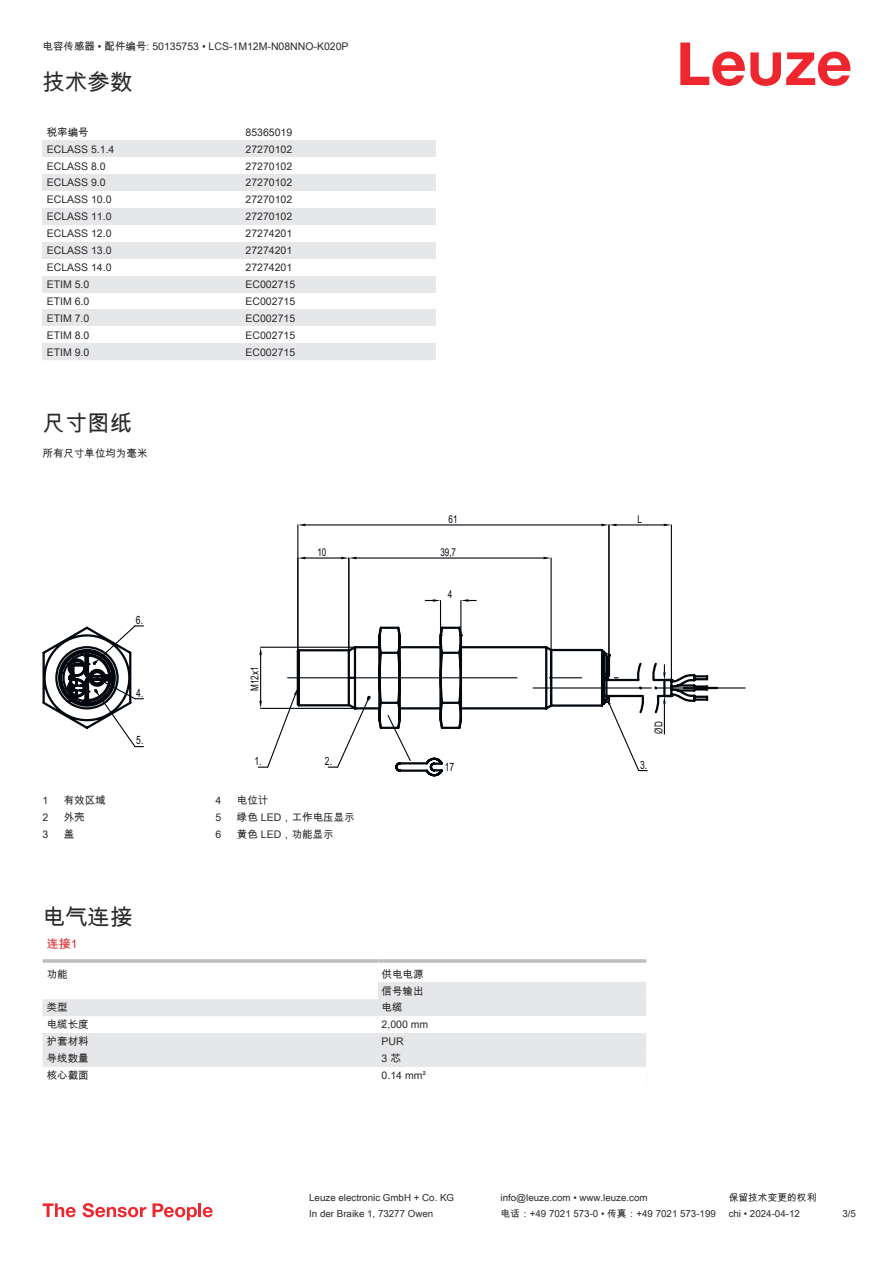
<style>
.page{position:relative;width:893px;height:1263px;background:#fff}
.page>*{position:absolute;margin:0;border:0;box-sizing:border-box;transform-origin:0 0}
.t1{font:22.5px "Arial Unicode MS";color:#2b292a}
.t2{font:12px "Arial Unicode MS";color:#db2a30}
.t3{font:11.4px "Arial";color:#03080e;scale:.75 1}
.t4{font:10.8px "Arial";color:#03080e;scale:.75 1}
.t5{font:10.5px/17px "Arial Unicode MS";color:#2b292a}
.t6{font:9.75px "Arial Unicode MS";color:#2b292a}
</style>
<div class="page">
<svg style="left:680px;top:43px;width:170px;height:43px"></svg>
<div style="left:43px;top:140px;width:199px;height:17px;background:#e6e7e9"></div>
<div style="left:242px;top:140px;width:194px;height:17px;background:#e6e7e9"></div>
<div style="left:43px;top:174px;width:199px;height:17px;background:#e6e7e9"></div>
<div style="left:242px;top:174px;width:194px;height:17px;background:#e6e7e9"></div>
<div style="left:43px;top:208px;width:199px;height:17px;background:#e6e7e9"></div>
<div style="left:242px;top:208px;width:194px;height:17px;background:#e6e7e9"></div>
<div style="left:43px;top:242px;width:199px;height:17px;background:#e6e7e9"></div>
<div style="left:242px;top:242px;width:194px;height:17px;background:#e6e7e9"></div>
<div style="left:43px;top:276px;width:199px;height:17px;background:#e6e7e9"></div>
<div style="left:242px;top:276px;width:194px;height:17px;background:#e6e7e9"></div>
<div style="left:43px;top:309px;width:199px;height:17px;background:#e6e7e9"></div>
<div style="left:242px;top:309px;width:194px;height:17px;background:#e6e7e9"></div>
<div style="left:43px;top:343px;width:199px;height:17px;background:#e6e7e9"></div>
<div style="left:242px;top:343px;width:194px;height:17px;background:#e6e7e9"></div>
<svg style="left:43px;top:999px;width:335px;height:68px;fill:#e6e7e9"></svg>
<hr style="left:43px;top:959px;width:335px;height:4px;background:#bdbfc1">
<hr style="left:378px;top:959px;width:268px;height:4px;background:#c9cbcd">
<div style="left:378px;top:982px;width:268px;height:17px;background:#e6e7e9"></div>
<div style="left:378px;top:999px;width:268px;height:17px;background:#e6e7e9"></div>
<div style="left:378px;top:1033px;width:268px;height:17px;background:#e6e7e9"></div>
<div style="left:378px;top:1050px;width:268px;height:17px;background:#e6e7e9"></div>
<svg style="left:43px;top:1203px;width:33px;height:14px"></svg>
<svg style="left:83px;top:1203px;width:63px;height:14px"></svg>
<svg style="left:153px;top:1203px;width:44px;height:17px"></svg>
<hr style="left:198px;top:1203px;width:3px;height:14px;background:#ed272d">
<svg style="left:203px;top:1207px;width:10px;height:10px"></svg>
<hr style="left:305px;top:557px;width:36px;height:2px;background:#03080e">
<svg style="left:298px;top:557px;width:7px;height:2px"></svg>
<hr style="left:297px;top:525px;width:1px;height:126px;background:#03080e">
<hr style="left:305px;top:524px;width:296px;height:1px;background:#03080e">
<svg style="left:298px;top:524px;width:7px;height:2px"></svg>
<hr style="left:608px;top:525px;width:1px;height:130px;background:#03080e">
<hr style="left:671px;top:525px;width:1px;height:155px;background:#03080e">
<hr style="left:617px;top:524px;width:47px;height:1px;background:#03080e">
<svg style="left:601px;top:524px;width:16px;height:2px"></svg>
<svg style="left:664px;top:524px;width:7px;height:2px"></svg>
<hr style="left:348px;top:558px;width:1px;height:92px;background:#03080e">
<hr style="left:551px;top:558px;width:1px;height:92px;background:#03080e">
<hr style="left:356px;top:557px;width:187px;height:2px;background:#03080e">
<svg style="left:341px;top:557px;width:15px;height:2px"></svg>
<svg style="left:543px;top:557px;width:8px;height:2px"></svg>
<hr style="left:440px;top:600px;width:1px;height:35px;background:#03080e">
<hr style="left:460px;top:600px;width:1px;height:35px;background:#03080e">
<svg style="left:425px;top:599px;width:15px;height:3px"></svg>
<svg style="left:461px;top:599px;width:15px;height:3px"></svg>
<svg style="left:258px;top:625px;width:487px;height:147px"></svg>
<svg style="left:43px;top:625px;width:100px;height:123px"></svg>
<p class="t5" style="left:43px;top:38px;width:308px">电容传感器 • 配件编号: 50135753 • LCS-1M12M-N08NNO-K020P</p>
<h1 class="t1" style="left:43px;top:66px;width:91px">技术参数</h1>
<p class="t5" style="left:47px;top:123px;width:43px">税率编号</p>
<p class="t5" style="left:246px;top:123px;width:48px">85365019</p>
<p class="t5" style="left:47px;top:140px;width:69px">ECLASS 5.1.4</p>
<p class="t5" style="left:246px;top:140px;width:48px">27270102</p>
<p class="t5" style="left:47px;top:157px;width:60px">ECLASS 8.0</p>
<p class="t5" style="left:246px;top:157px;width:48px">27270102</p>
<p class="t5" style="left:47px;top:174px;width:60px">ECLASS 9.0</p>
<p class="t5" style="left:246px;top:174px;width:48px">27270102</p>
<p class="t5" style="left:47px;top:191px;width:66px">ECLASS 10.0</p>
<p class="t5" style="left:246px;top:191px;width:48px">27270102</p>
<p class="t5" style="left:47px;top:208px;width:66px">ECLASS 11.0</p>
<p class="t5" style="left:246px;top:208px;width:48px">27270102</p>
<p class="t5" style="left:47px;top:225px;width:66px">ECLASS 12.0</p>
<p class="t5" style="left:246px;top:225px;width:48px">27274201</p>
<p class="t5" style="left:47px;top:242px;width:66px">ECLASS 13.0</p>
<p class="t5" style="left:246px;top:242px;width:48px">27274201</p>
<p class="t5" style="left:47px;top:259px;width:66px">ECLASS 14.0</p>
<p class="t5" style="left:246px;top:259px;width:48px">27274201</p>
<p class="t5" style="left:47px;top:275px;width:44px">ETIM 5.0</p>
<p class="t5" style="left:246px;top:275px;width:51px">EC002715</p>
<p class="t5" style="left:47px;top:292px;width:44px">ETIM 6.0</p>
<p class="t5" style="left:246px;top:292px;width:51px">EC002715</p>
<p class="t5" style="left:47px;top:309px;width:44px">ETIM 7.0</p>
<p class="t5" style="left:246px;top:309px;width:51px">EC002715</p>
<p class="t5" style="left:47px;top:326px;width:44px">ETIM 8.0</p>
<p class="t5" style="left:246px;top:326px;width:51px">EC002715</p>
<p class="t5" style="left:47px;top:343px;width:44px">ETIM 9.0</p>
<p class="t5" style="left:246px;top:343px;width:51px">EC002715</p>
<h1 class="t1" style="left:43px;top:407px;width:91px">尺寸图纸</h1>
<p class="t5" style="left:43px;top:444px;width:106px">所有尺寸单位均为毫米</p>
<p class="t3" style="left:136px;top:615px;width:11px">6.</p>
<p class="t5" style="left:43px;top:792px;width:7px">1</p>
<p class="t5" style="left:64px;top:792px;width:44px">有效区域</p>
<p class="t5" style="left:43px;top:809px;width:7px">2</p>
<p class="t5" style="left:64px;top:809px;width:22px">外壳</p>
<p class="t5" style="left:43px;top:826px;width:7px">3</p>
<p class="t5" style="left:64px;top:826px;width:12px">盖</p>
<p class="t3" style="left:136px;top:688px;width:11px">4.</p>
<p class="t3" style="left:136px;top:736px;width:11px">5.</p>
<p class="t4" style="left:251px;top:691px;width:34px;rotate:-90deg">M12x1</p>
<p class="t4" style="left:317px;top:548px;width:14px">10</p>
<p class="t4" style="left:449px;top:515px;width:14px">61</p>
<p class="t4" style="left:637px;top:515px;width:8px">L</p>
<p class="t4" style="left:440px;top:548px;width:23px">39,7</p>
<p class="t4" style="left:448px;top:590px;width:8px">4</p>
<p class="t4" style="left:654px;top:733px;width:18px;rotate:-90deg">ØD</p>
<p class="t3" style="left:254px;top:756px;width:11px">1.</p>
<p class="t3" style="left:325px;top:756px;width:11px">2.</p>
<p class="t3" style="left:640px;top:760px;width:11px">3.</p>
<p class="t3" style="left:445px;top:762px;width:14px">17</p>
<p class="t5" style="left:216px;top:792px;width:7px">4</p>
<p class="t5" style="left:237px;top:792px;width:33px">电位计</p>
<p class="t5" style="left:216px;top:809px;width:7px">5</p>
<p class="t5" style="left:237px;top:809px;width:119px">绿色 LED，工作电压显示</p>
<p class="t5" style="left:216px;top:826px;width:7px">6</p>
<p class="t5" style="left:237px;top:826px;width:98px">黄色 LED，功能显示</p>
<h1 class="t1" style="left:43px;top:901px;width:91px">电气连接</h1>
<p class="t2" style="left:47px;top:935px;width:32px">连接1</p>
<p class="t5" style="left:47px;top:965px;width:22px">功能</p>
<p class="t5" style="left:382px;top:965px;width:43px">供电电源信号输出</p>
<p class="t5" style="left:47px;top:999px;width:22px">类型</p>
<p class="t5" style="left:382px;top:999px;width:22px">电缆</p>
<p class="t5" style="left:47px;top:1016px;width:43px">电缆长度</p>
<p class="t5" style="left:382px;top:1016px;width:48px">2,000 mm</p>
<p class="t5" style="left:47px;top:1033px;width:43px">护套材料</p>
<p class="t5" style="left:382px;top:1033px;width:24px">PUR</p>
<p class="t5" style="left:47px;top:1050px;width:43px">导线数量</p>
<p class="t5" style="left:382px;top:1050px;width:21px">3 芯</p>
<p class="t5" style="left:47px;top:1067px;width:43px">核心截面</p>
<p class="t5" style="left:382px;top:1067px;width:46px">0.14 mm²</p>
<p class="t6" style="left:309px;top:1191px;width:146px">Leuze electronic GmbH + Co. KG</p>
<p class="t6" style="left:501px;top:1191px;width:149px">info@leuze.com • www.leuze.com</p>
<p class="t6" style="left:729px;top:1191px;width:89px">保留技术变更的权利</p>
<p class="t6" style="left:309px;top:1206px;width:126px">In der Braike 1, 73277 Owen</p>
<p class="t6" style="left:501px;top:1206px;width:217px">电话：+49 7021 573-0 • 传真：+49 7021 573-199</p>
<p class="t6" style="left:729px;top:1206px;width:73px">chi • 2024-04-12</p>
<p class="t6" style="left:842px;top:1206px;width:15px">3/5</p>
</div>
